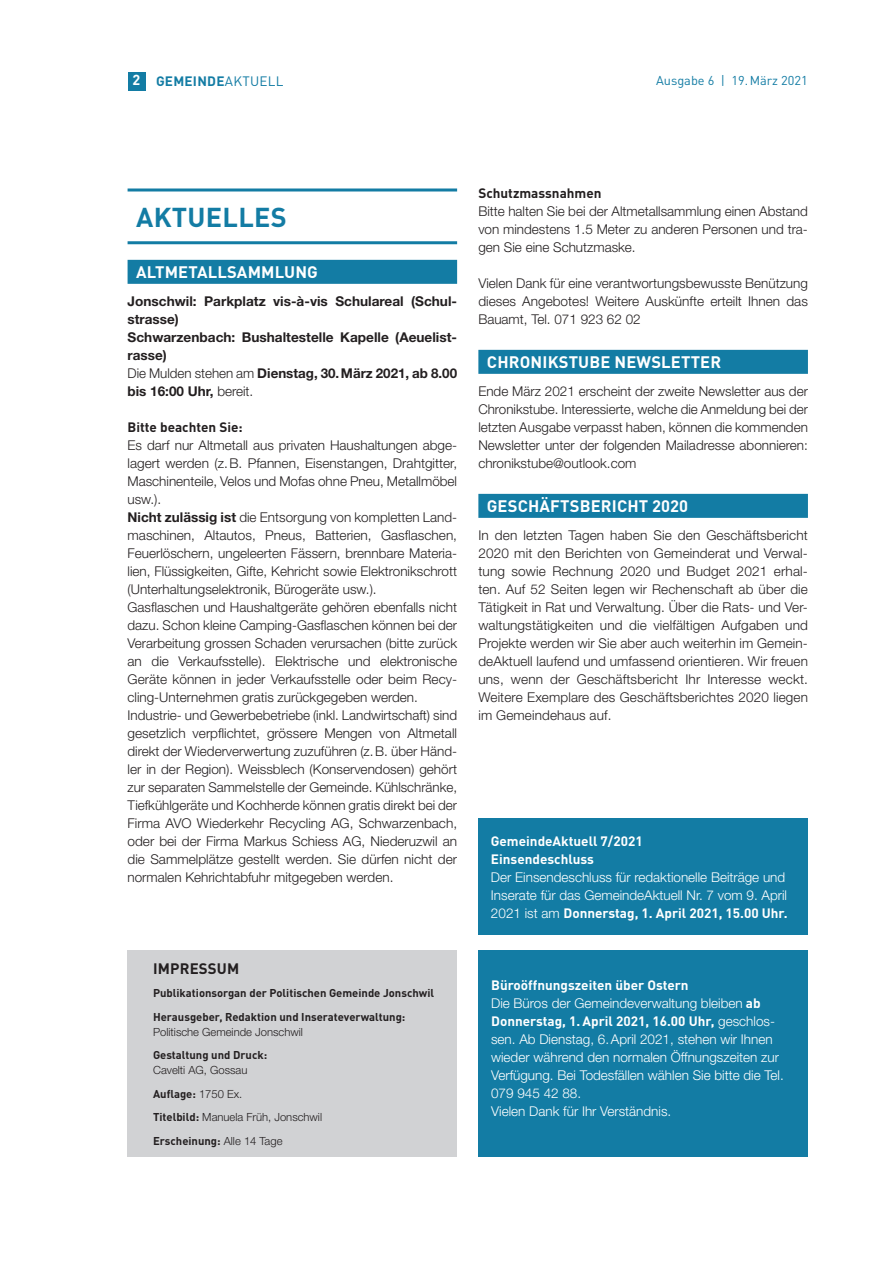
<style>
.page{position:relative;width:893px;height:1263px;background:#fff}
.page>*{position:absolute;margin:0;border:0;box-sizing:border-box;transform-origin:0 0}
.t1{font:700 27px "DIN Pro";letter-spacing:.01em;color:#137ca4}
.t2{font:700 16.5px "DIN Pro";letter-spacing:.01em;color:#fff}
.t3{font:700 15px "DIN Pro";letter-spacing:.01em;color:#231f20}
.t4{font:300 13.5px/18px "Helvetica Neue LT Std";color:#231f20;text-align:justify}
.t5{font:300 13.5px/18px "Helvetica Neue LT Std";color:#fff}
.t6{font:700 13.5px/18px "Helvetica Neue LT Std";color:#231f20}
.t7{font:700 13.5px/18px "DIN Pro";color:#fff}
.t8{font:700 13.5px "DIN Pro";color:#231f20}
.t9{font:700 13.5px "DIN Pro";letter-spacing:.02em;color:#137ca4}
.t10{font:12.75px "DIN Pro";color:#137ca4}
.t11{font:700 11.25px/23.5px "DIN Pro";color:#231f20}
.t12{font:300 11.25px "Helvetica Neue LT Std";color:#231f20}
.s1{font-size:14.4px;color:#fff}
.s2{font-weight:400}
.s3{font-weight:300}
.s4{font-weight:700}
.s5{font-family:"Helvetica Neue LT Std";font-weight:300}
.s6{font-family:"DIN Pro";font-weight:700}
</style>
<div class="page">
<hr style="left:128px;top:188px;width:329px;height:3px;background:#137ca4">
<hr style="left:128px;top:241px;width:329px;height:3px;background:#137ca4">
<div style="left:128px;top:260px;width:329px;height:24px;background:#137ca4"></div>
<div style="left:478px;top:350px;width:330px;height:24px;background:#137ca4"></div>
<div style="left:478px;top:494px;width:330px;height:24px;background:#137ca4"></div>
<div style="left:478px;top:819px;width:330px;height:116px;background:#137ca4"></div>
<div style="left:128px;top:950px;width:329px;height:207px;background:#d1d2d4"></div>
<div style="left:478px;top:950px;width:330px;height:207px;background:#137ca4"></div>
<div style="left:128px;top:72px;width:17px;height:18px;background:#137ca4"></div>
<p class="t9" style="left:133px;top:71px;width:153px"><span class="s1">2</span> GEMEINDE<span class="s2">AKTUELL</span></p>
<p class="t10" style="left:656px;top:72px;width:153px">Ausgabe 6 | 19.März 2021</p>
<h1 class="t1" style="left:136px;top:198px;width:152px">AKTUELLES</h1>
<p class="t2" style="left:136px;top:261px;width:183px">ALTMETALLSAMMLUNG</p>
<p class="t6" style="left:128px;top:292px;width:331px">Jonschwil: Parkplatz vis-à-vis Schulareal (Schul&shy;strasse)<br>Schwarzenbach: Bushaltestelle Kapelle (Aeuelist&shy;rasse)<br><span class="s3">Die Mulden stehen am</span> Dienstag, 30.März 2021, ab 8.00 bis 16:00 Uhr, <span class="s3">bereit.</span></p>
<p class="t8" style="left:128px;top:418px;width:117px">Bitte beachten Sie:</p>
<p class="t4" style="left:128px;top:436px;width:331px;text-align:left">Es darf nur Altmetall aus privaten Haushaltungen abge&shy;lagert werden (z.B. Pfannen, Eisenstangen, Drahtgitter, Maschinenteile, Velos und Mofas ohne Pneu, Metallmöbel usw.).<br><span class="s4">Nicht zulässig ist</span> die Entsorgung von kompletten Land&shy;maschinen, Altautos, Pneus, Batterien, Gasflaschen, Feuerlöschern, ungeleerten Fässern, brennbare Materia&shy;lien, Flüssigkeiten, Gifte, Kehricht sowie Elektronikschrott (Unterhaltungselektronik, Bürogeräte usw.).<br>Gasflaschen und Haushaltgeräte gehören ebenfalls nicht dazu. Schon kleine Camping-Gasflaschen können bei der Verarbeitung grossen Schaden verursachen (bitte zurück an die Verkaufsstelle). Elektrische und elektronische Geräte können in jeder Verkaufsstelle oder beim Recy&shy;cling-Unternehmen gratis zurückgegeben werden.<br>Industrie- und Gewerbebetriebe (inkl. Landwirtschaft) sind gesetzlich verpflichtet, grössere Mengen von Altmetall direkt der Wiederverwertung zuzuführen (z.B. über Händ&shy;ler in der Region). Weissblech (Konservendosen) gehört zur separaten Sammelstelle der Gemeinde. Kühlschränke, Tiefkühlgeräte und Kochherde können gratis direkt bei der Firma AVO Wiederkehr Recycling AG, Schwarzenbach, oder bei der Firma Markus Schiess AG, Niederuzwil an die Sammelplätze gestellt werden. Sie dürfen nicht der normalen Kehrichtabfuhr mitgegeben werden.</p>
<p class="t3" style="left:153px;top:958px;width:88px">IMPRESSUM</p>
<p class="t11" style="left:153px;top:981px;width:283px">Publikationsorgan der Politischen Gemeinde Jonschwil<br>Herausgeber, Redaktion und Inserateverwaltung:</p>
<p class="t12" style="left:153px;top:1025px;width:151px">Politische Gemeinde Jonschwil</p>
<p class="t11" style="left:153px;top:1043px;width:116px">Gestaltung und Druck:</p>
<p class="t12" style="left:153px;top:1063px;width:96px">Cavelti AG, Gossau</p>
<p class="t11" style="left:153px;top:1081px;width:91px">Auflage: <span class="s5">1750 Ex.</span></p>
<p class="t12" style="left:153px;top:1110px;width:171px"><span class="s6">Titelbild:</span> Manuela Früh, Jonschwil</p>
<p class="t11" style="left:153px;top:1128px;width:131px">Erscheinung: <span class="s5">Alle 14 Tage</span></p>
<p class="t8" style="left:478px;top:184px;width:125px">Schutzmassnahmen</p>
<p class="t4" style="left:478px;top:202px;width:331px">Bitte halten Sie bei der Altmetallsammlung einen Abstand von mindestens 1.5 Meter zu anderen Personen und tra&shy;gen Sie eine Schutzmaske.</p>
<p class="t4" style="left:478px;top:274px;width:331px">Vielen Dank für eine verantwortungsbewusste Benützung dieses Angebotes! Weitere Auskünfte erteilt Ihnen das Bauamt, Tel. 071 923 62 02</p>
<p class="t2" style="left:487px;top:351px;width:236px">CHRONIKSTUBE NEWSLETTER</p>
<p class="t4" style="left:478px;top:382px;width:331px">Ende März 2021 erscheint der zweite Newsletter aus der Chronikstube. Interessierte, welche die Anmeldung bei der letzten Ausgabe verpasst haben, können die kommenden Newsletter unter der folgenden Mailadresse abonnieren: chronikstube@outlook.com</p>
<p class="t2" style="left:487px;top:495px;width:203px">GESCHÄFTSBERICHT 2020</p>
<p class="t4" style="left:478px;top:526px;width:331px">In den letzten Tagen haben Sie den Geschäftsbericht 2020 mit den Berichten von Gemeinderat und Verwal&shy;tung sowie Rechnung 2020 und Budget 2021 erhal&shy;ten. Auf 52 Seiten legen wir Rechenschaft ab über die Tätigkeit in Rat und Verwaltung. Über die Rats- und Ver&shy;waltungstätigkeiten und die vielfältigen Aufgaben und Projekte werden wir Sie aber auch weiterhin im Gemein&shy;deAktuell laufend und umfassend orientieren. Wir freuen uns, wenn der Geschäftsbericht Ihr Interesse weckt.<br>Weitere Exemplare des Geschäftsberichtes 2020 liegen im Gemeindehaus auf.</p>
<p class="t7" style="left:491px;top:832px;width:153px">GemeindeAktuell 7/2021<br>Einsendeschluss</p>
<p class="t5" style="left:491px;top:868px;width:298px">Der Einsendeschluss für redaktionelle Beiträge und<br>Inserate für das GemeindeAktuell Nr. 7 vom 9. April</p>
<p class="t7" style="left:491px;top:904px;width:298px"><span class="s5">2021 ist am</span> Donnerstag, 1. April 2021, 15.00 Uhr.</p>
<p class="t7" style="left:491px;top:976px;width:199px">Büroöffnungszeiten über Ostern</p>
<p class="t5" style="left:491px;top:994px;width:271px">Die Büros der Gemeindeverwaltung bleiben <span class="s6">ab</span></p>
<p class="t7" style="left:491px;top:1012px;width:285px">Donnerstag, 1. April 2021, 16.00 Uhr, <span class="s5">geschlos-</span></p>
<p class="t5" style="left:491px;top:1030px;width:294px">sen. Ab Dienstag, 6.April 2021, stehen wir Ihnen wieder während den normalen Öffnungszeiten zur Verfügung. Bei Todesfällen wählen Sie bitte die Tel.<br>079 945 42 88.<br>Vielen Dank für Ihr Verständnis.</p>
</div>
